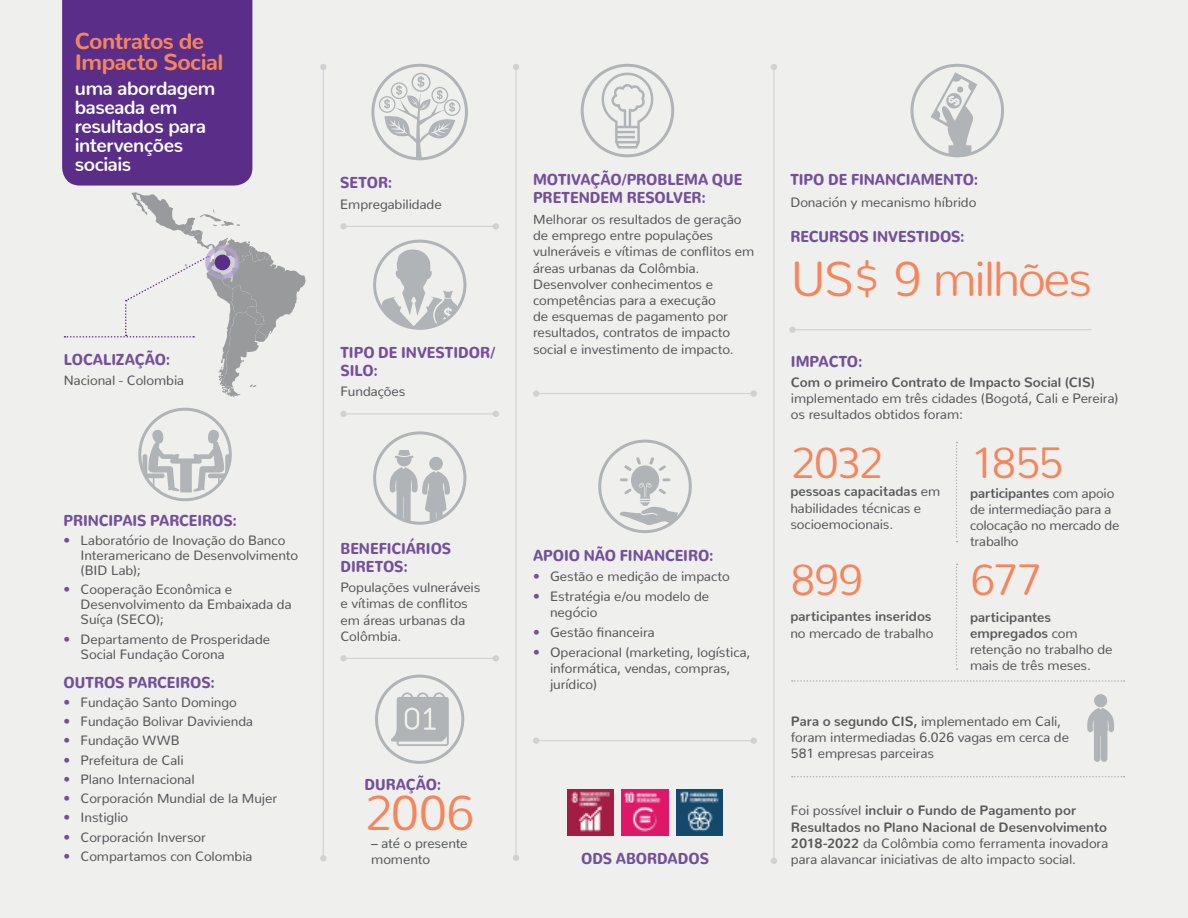
<style>
.page{position:relative;width:1188px;height:918px;background:#efefee}
.page>*{position:absolute;margin:0;border:0;box-sizing:border-box;transform-origin:0 0}
.t1{font:300 49.2px "Nunito";letter-spacing:-.04em;color:#f5855a}
.t2{font:300 43.5px "Nunito";letter-spacing:-.025em;color:#f5855a}
.t3{font:800 22.35px/20.9px "Nunito";letter-spacing:-.025em;color:#f5855a}
.t4{font:700 19.2px/19.2px "Nunito";letter-spacing:-.02em;color:#fff}
.t5{font:900 15.75px/18px "Nunito";letter-spacing:-.005em;color:#735099;scale:.9 1}
.t6{font:13.5px/16.2px "Nunito";letter-spacing:-.005em;color:#58595b}
.t7{font:700 13.5px "Nunito";letter-spacing:.005em;color:#58595b}
.s1{font-weight:600;color:#735099}
.s2{font-weight:700}
</style>
<div class="page">
<svg style="left:1087px;top:694px;width:27px;height:68px"></svg>
<div style="left:62px;top:0;width:190px;height:186px;background:#5a2d88"></div>
<svg style="left:143px;top:428px;width:87px;height:64px"></svg>
<div style="left:138px;top:408px;width:94px;height:93px;border:3px solid #b1b4b6;border-radius:50%"></div>
<svg style="left:389px;top:450px;width:61px;height:73px"></svg>
<div style="left:373px;top:431px;width:93px;height:94px;border:3px solid #b1b4b6;border-radius:50%"></div>
<svg style="left:792px;top:776px;width:332px;height:1px"></svg>
<svg style="left:792px;top:680px;width:332px;height:2px"></svg>
<svg style="left:956px;top:564px;width:2px;height:106px"></svg>
<svg style="left:956px;top:442px;width:2px;height:100px"></svg>
<hr style="left:515px;top:65px;width:2px;height:795px;background:#b1b4b6">
<svg style="left:513px;top:64px;width:6px;height:6px"></svg>
<svg style="left:513px;top:855px;width:6px;height:6px"></svg>
<hr style="left:773px;top:65px;width:2px;height:798px;background:#b1b4b6">
<svg style="left:771px;top:64px;width:6px;height:6px"></svg>
<svg style="left:771px;top:858px;width:6px;height:6px"></svg>
<hr style="left:323px;top:65px;width:1px;height:796px;background:#b1b4b6">
<svg style="left:320px;top:64px;width:6px;height:6px"></svg>
<svg style="left:320px;top:855px;width:6px;height:6px"></svg>
<hr style="left:789px;top:329px;width:302px;height:1px;background:#b1b4b6">
<div style="left:789px;top:327px;width:7px;height:6px;background:#d0d1d2;border-radius:50%"></div>
<svg style="left:380px;top:248px;width:81px;height:80px"></svg>
<div style="left:373px;top:240px;width:93px;height:90px;border:3px solid #b1b4b6;border-radius:50%"></div>
<svg style="left:379px;top:73px;width:82px;height:86px"></svg>
<div style="left:371px;top:64px;width:97px;height:96px;border:3px solid #b1b4b6;border-radius:50%"></div>
<hr style="left:347px;top:226px;width:148px;height:1px;background:#b1b4b6">
<div style="left:493px;top:223px;width:6px;height:7px;background:#d0d1d2;border-radius:50%"></div>
<div style="left:340px;top:223px;width:7px;height:7px;background:#d0d1d2;border-radius:50%"></div>
<hr style="left:347px;top:413px;width:148px;height:1px;background:#b1b4b6">
<svg style="left:493px;top:411px;width:6px;height:6px"></svg>
<div style="left:340px;top:411px;width:7px;height:6px;background:#d0d1d2;border-radius:50%"></div>
<hr style="left:347px;top:658px;width:148px;height:1px;background:#b1b4b6">
<div style="left:493px;top:655px;width:6px;height:7px;background:#d0d1d2;border-radius:50%"></div>
<div style="left:340px;top:655px;width:7px;height:7px;background:#d0d1d2;border-radius:50%"></div>
<hr style="left:539px;top:393px;width:215px;height:1px;background:#b1b4b6">
<div style="left:751px;top:390px;width:6px;height:7px;background:#d0d1d2;border-radius:50%"></div>
<div style="left:533px;top:390px;width:6px;height:7px;background:#d0d1d2;border-radius:50%"></div>
<hr style="left:539px;top:740px;width:215px;height:1px;background:#b1b4b6">
<div style="left:751px;top:737px;width:6px;height:7px;background:#d0d1d2;border-radius:50%"></div>
<div style="left:533px;top:737px;width:6px;height:7px;background:#d0d1d2;border-radius:50%"></div>
<svg style="left:619px;top:457px;width:59px;height:69px"></svg>
<div style="left:598px;top:440px;width:94px;height:93px;border:3px solid #b1b4b6;border-radius:50%"></div>
<svg style="left:598px;top:69px;width:59px;height:80px"></svg>
<div style="left:581px;top:64px;width:93px;height:93px;border:3px solid #b1b4b6;border-radius:50%"></div>
<svg style="left:65px;top:192px;width:241px;height:206px"></svg>
<div style="left:215px;top:255px;width:15px;height:15px;background:#5a2d88;border-radius:50%"></div>
<div style="left:205px;top:245px;width:35px;height:35px;border:5px solid #b3a0cd;border-radius:50%"></div>
<img style="left:677px;top:790px;width:46px;height:46px">
<img style="left:567px;top:790px;width:46px;height:46px">
<img style="left:622px;top:790px;width:46px;height:46px">
<svg style="left:391px;top:692px;width:58px;height:54px"></svg>
<div style="left:375px;top:675px;width:89px;height:89px;border:3px solid #b1b4b6;border-radius:50%"></div>
<svg style="left:931px;top:72px;width:46px;height:84px"></svg>
<div style="left:911px;top:64px;width:93px;height:93px;border:3px solid #b1b4b6;border-radius:50%"></div>
<h3 class="t3" style="left:75px;top:28px;width:150px">Contratos de<br>Impacto Social</h3>
<h3 class="t4" style="left:75px;top:76px;width:142px">uma abordagem baseada em resultados para intervenções sociais</h3>
<p class="t5" style="left:64px;top:348px;width:120px">LOCALIZAÇÃO:</p>
<p class="t6" style="left:64px;top:371px;width:122px">Nacional - Colombia</p>
<p class="t5" style="left:64px;top:509px;width:194px">PRINCIPAIS PARCEIROS:</p>
<p class="t6" style="left:81px;top:532px;width:219px;line-height:15px;text-indent:-17px"><span class="s1">•</span> Laboratório de Inovação do Banco<br>Interamericano de Desenvolvimento (BID Lab);</p>
<p class="t6" style="left:81px;top:581px;width:212px;line-height:15px;text-indent:-17px"><span class="s1">•</span> Cooperação Econômica e<br>Desenvolvimento da Embaixada da<br>Suíça (SECO);</p>
<p class="t6" style="left:81px;top:630px;width:191px;line-height:15.8px;text-indent:-17px"><span class="s1">•</span> Departamento de Prosperidade<br>Social Fundação Corona</p>
<p class="t5" style="left:64px;top:671px;width:170px">OUTROS PARCEIROS:</p>
<p class="t6" style="left:64px;top:693px;width:175px"><span class="s1">•</span> Fundação Santo Domingo</p>
<p class="t6" style="left:64px;top:712px;width:191px"><span class="s1">•</span> Fundação Bolivar Davivienda</p>
<p class="t6" style="left:64px;top:731px;width:117px"><span class="s1">•</span> Fundação WWB</p>
<p class="t6" style="left:64px;top:750px;width:122px"><span class="s1">•</span> Prefeitura de Cali</p>
<p class="t6" style="left:64px;top:770px;width:133px"><span class="s1">•</span> Plano Internacional</p>
<p class="t6" style="left:64px;top:789px;width:215px"><span class="s1">•</span> Corporación Mundial de la Mujer</p>
<p class="t6" style="left:64px;top:808px;width:66px"><span class="s1">•</span> Instiglio</p>
<p class="t6" style="left:64px;top:827px;width:144px"><span class="s1">•</span> Corporación Inversor</p>
<p class="t6" style="left:64px;top:847px;width:190px"><span class="s1">•</span> Compartamos con Colombia</p>
<p class="t5" style="left:340px;top:172px;width:59px">SETOR:</p>
<p class="t6" style="left:340px;top:195px;width:103px">Empregabilidade</p>
<p class="t5" style="left:340px;top:341px;width:174px">TIPO DE INVESTIDOR/<br>SILO:</p>
<p class="t6" style="left:340px;top:382px;width:66px">Fundações</p>
<p class="t5" style="left:340px;top:537px;width:124px">BENEFICIÁRIOS<br>DIRETOS:</p>
<p class="t6" style="left:340px;top:578px;width:141px">Populações vulneráveis e vítimas de conflitos em áreas urbanas da<br>Colômbia.</p>
<p class="t5" style="left:365px;top:774px;width:87px">DURAÇÃO:</p>
<h1 class="t1" style="left:365px;top:771px;width:111px">2006</h1>
<p class="t6" style="left:371px;top:833px;width:98px">– até o presente momento</p>
<p class="t5" style="left:533px;top:169px;width:234px">MOTIVAÇÃO/PROBLEMA QUE<br>PRETENDEM RESOLVER:</p>
<p class="t6" style="left:533px;top:210px;width:223px">Melhorar os resultados de geração de emprego entre populações vulneráveis e vítimas de conflitos em áreas urbanas da Colômbia.<br>Desenvolver conhecimentos e competências para a execução<br>de esquemas de pagamento por resultados, contratos de impacto social e investimento de impacto.</p>
<p class="t5" style="left:533px;top:545px;width:202px">APOIO NÃO FINANCEIRO:</p>
<p class="t6" style="left:533px;top:567px;width:198px"><span class="s1">•</span> Gestão e medição de impacto</p>
<p class="t6" style="left:550px;top:587px;width:161px;line-height:15.8px;text-indent:-17px"><span class="s1">•</span> Estratégia e/ou modelo de negócio</p>
<p class="t6" style="left:533px;top:623px;width:123px"><span class="s1">•</span> Gestão financeira</p>
<p class="t6" style="left:550px;top:643px;width:202px;line-height:15.8px;text-indent:-17px"><span class="s1">•</span> Operacional (marketing, logística, informática, vendas, compras, jurídico)</p>
<p class="t5" style="left:581px;top:847px;width:144px">ODS ABORDADOS</p>
<p class="t5" style="left:790px;top:169px;width:210px">TIPO DE FINANCIAMENTO:</p>
<p class="t6" style="left:790px;top:193px;width:188px">Donación y mecanismo híbrido</p>
<p class="t5" style="left:790px;top:226px;width:195px">RECURSOS INVESTIDOS:</p>
<h1 class="t1" style="left:790px;top:237px;width:304px">US$ 9 milhões</h1>
<p class="t5" style="left:791px;top:350px;width:81px">IMPACTO:</p>
<p class="t7" style="left:791px;top:370px;width:306px">Com o primeiro Contrato de Impacto Social (CIS)</p>
<p class="t6" style="left:791px;top:389px;width:329px">implementado em três cidades (Bogotá, Cali e Pereira) os resultados obtidos foram:</p>
<h2 class="t2" style="left:791px;top:426px;width:94px">2032</h2>
<p class="t6" style="left:790px;top:482px;width:151px"><span class="s2">pessoas capacitadas</span> em habilidades técnicas e socioemocionais.</p>
<h2 class="t2" style="left:791px;top:543px;width:73px">899</h2>
<p class="t7" style="left:790px;top:604px;width:143px">participantes inseridos</p>
<p class="t6" style="left:790px;top:623px;width:145px">no mercado de trabalho</p>
<h2 class="t2" style="left:971px;top:426px;width:94px">1855</h2>
<p class="t6" style="left:970px;top:484px;width:151px"><span class="s2">participantes</span> com apoio de intermediação para a colocação no mercado de trabalho</p>
<h2 class="t2" style="left:971px;top:543px;width:73px">677</h2>
<p class="t6" style="left:970px;top:607px;width:144px"><span class="s2">participantes empregados</span> com retenção no trabalho de mais de três meses.</p>
<p class="t6" style="left:791px;top:711px;width:280px"><span class="s2">Para o segundo CIS,</span> implementado em Cali, foram intermediadas 6.026 vagas em cerca de<br>581 empresas parceiras</p>
<p class="t6" style="left:791px;top:801px;width:319px">Foi possível <span class="s2">incluir o Fundo de Pagamento por Resultados no Plano Nacional de Desenvolvimento 2018-2022</span> da Colômbia como ferramenta inovadora para alavancar iniciativas de alto impacto social.</p>
</div>
